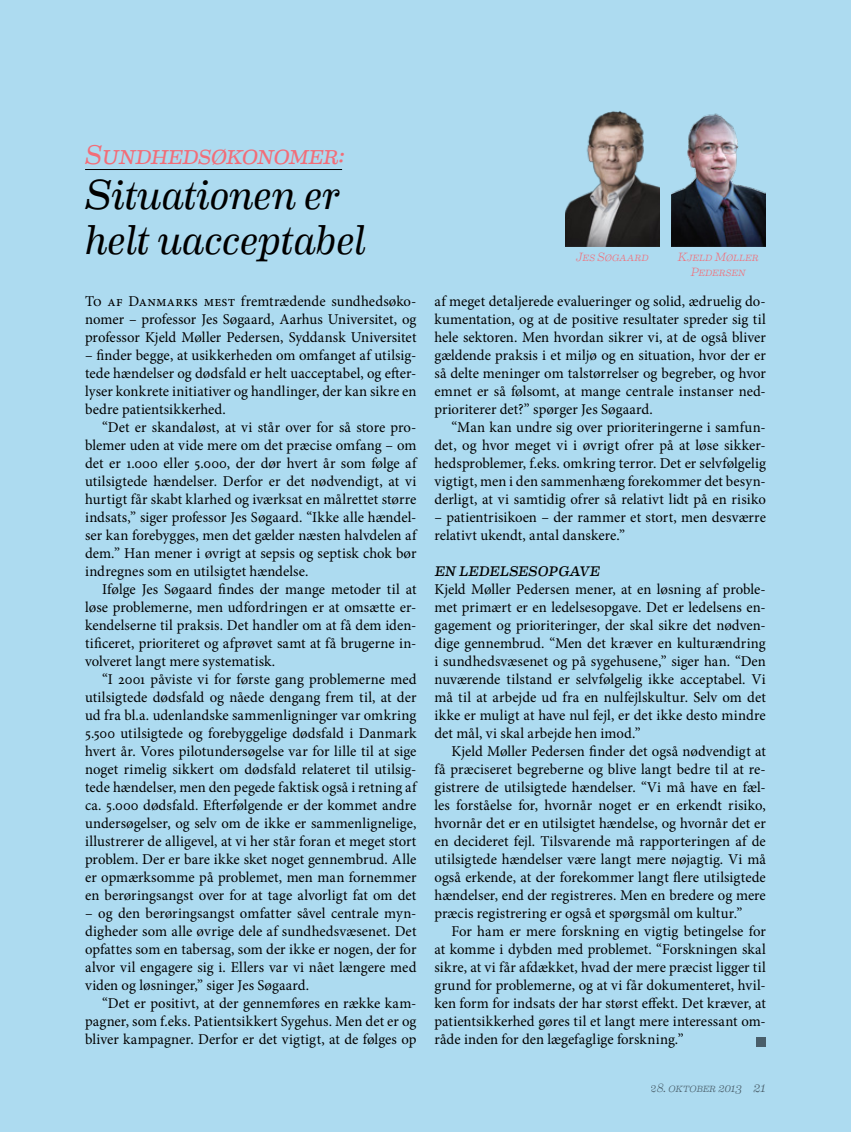
<style>
.page{position:relative;width:851px;height:1132px;background:#fff}
.page>*{position:absolute;margin:0;border:0;box-sizing:border-box;transform-origin:0 0}
.t1{font:italic 42px/45px "Eames Century Modern";letter-spacing:-.015em;color:#000}
.t2{font:italic 27px "Eames Century Modern";letter-spacing:-.035em;color:#f26d78}
.t3{font:15px/18px "Minion Pro";color:#000;text-align:justify}
.t4{font:italic 13.95px "Eames Century Modern";letter-spacing:.01em;color:#000}
.t5{font:italic 300 12px/15px "Eames Century Modern";letter-spacing:-.015em;color:#f26d78;text-align:center}
.t6{font:italic 300 12px "Eames Century Modern";letter-spacing:-.025em;color:#6d6e71}
.s1{font-size:13.5px}
</style>
<div class="page">
<div style="left:0;top:0;width:850px;height:1131px;background:#addbf0"></div>
<hr style="left:85px;top:169px;width:257px;height:1px;background:#000">
<img style="left:565px;top:111px;width:94px;height:135px">
<img style="left:671px;top:113px;width:94px;height:133px">
<div style="left:756px;top:1036px;width:9px;height:10px;background:#495e6a"></div>
<h2 class="t2" style="left:85px;top:134px;width:261px">Sundhedsøkonomer:</h2>
<h1 class="t1" style="left:85px;top:169px;width:282px">Situationen er helt uacceptabel</h1>
<p class="t3" style="left:85px;top:292px;width:333px">To af Danmarks mest fremtrædende sundhedsøko&shy;nomer – professor Jes Søgaard, Aarhus Universitet, og professor Kjeld Møller Pedersen, Syddansk Universitet</p>
<p class="t3" style="left:85px;top:346px;width:333px">– finder begge, at usikkerheden om omfanget af utilsig&shy;tede hændelser og dødsfald er helt uacceptabel, og efter&shy;lyser konkrete initiativer og handlinger, der kan sikre en bedre patientsikkerhed.</p>
<p class="t3" style="left:85px;top:418px;width:333px;text-indent:17px">“Det er skandaløst, at vi står over for så store pro&shy;blemer uden at vide mere om det præcise omfang – om det er 1.000 eller 5.000, der dør hvert år som følge af utilsigtede hændelser. Derfor er det nødvendigt, at vi hurtigt får skabt klarhed og iværksat en målrettet større indsats,” siger professor Jes Søgaard. “Ikke alle hændel&shy;ser kan forebygges, men det gælder næsten halvdelen af dem.” Han mener i øvrigt at sepsis og septisk chok bør indregnes som en utilsigtet hændelse.</p>
<p class="t3" style="left:85px;top:580px;width:333px;text-indent:17px">Ifølge Jes Søgaard findes der mange metoder til at løse problemerne, men udfordringen er at omsætte er&shy;kendelserne til praksis. Det handler om at få dem iden&shy;tificeret, prioriteret og afprøvet samt at få brugerne in&shy;volveret langt mere systematisk.</p>
<p class="t3" style="left:85px;top:670px;width:333px;text-indent:17px">“I 2001 påviste vi for første gang problemerne med utilsigtede dødsfald og nåede dengang frem til, at der ud fra bl.a. udenlandske sammenligninger var omkring 5.500 utilsigtede og forebyggelige dødsfald i Danmark hvert år. Vores pilotundersøgelse var for lille til at sige noget rimelig sikkert om dødsfald relateret til utilsig&shy;tede hændelser, men den pegede faktisk også i retning af ca. 5.000 dødsfald. Efterfølgende er der kommet andre undersøgelser, og selv om de ikke er sammenlignelige, illustrerer de alligevel, at vi her står foran et meget stort problem. Der er bare ikke sket noget gennembrud. Alle er opmærksomme på problemet, men man fornemmer en berøringsangst over for at tage alvorligt fat om det</p>
<p class="t3" style="left:85px;top:904px;width:333px">– og den berøringsangst omfatter såvel centrale myn&shy;digheder som alle øvrige dele af sundhedsvæsenet. Det opfattes som en tabersag, som der ikke er nogen, der for alvor vil engagere sig i. Ellers var vi nået længere med viden og løsninger,” siger Jes Søgaard.</p>
<p class="t3" style="left:85px;top:994px;width:333px;text-indent:17px">“Det er positivt, at der gennemføres en række kam&shy;pagner, som f.eks. Patientsikkert Sygehus. Men det er og bliver kampagner. Derfor er det vigtigt, at de følges op</p>
<p class="t5" style="left:576px;top:248px;width:74px">Jes Søgaard</p>
<p class="t5" style="left:677px;top:248px;width:82px">Kjeld Møller<br>Pedersen</p>
<p class="t3" style="left:434px;top:292px;width:333px">af meget detaljerede evalueringer og solid, ædruelig do&shy;kumentation, og at de positive resultater spreder sig til hele sektoren. Men hvordan sikrer vi, at de også bliver gældende praksis i et miljø og en situation, hvor der er så delte meninger om talstørrelser og begreber, og hvor emnet er så følsomt, at mange centrale instanser ned&shy;prioriterer det?” spørger Jes Søgaard.</p>
<p class="t3" style="left:434px;top:418px;width:333px;text-indent:17px">“Man kan undre sig over prioriteringerne i samfun&shy;det, og hvor meget vi i øvrigt ofrer på at løse sikker&shy;hedsproblemer, f.eks. omkring terror. Det er selvfølgelig vigtigt, men i den sammenhæng forekommer det besyn&shy;derligt, at vi samtidig ofrer så relativt lidt på en risiko</p>
<p class="t3" style="left:434px;top:508px;width:333px">– patientrisikoen – der rammer et stort, men desværre relativt ukendt, antal danskere.”</p>
<p class="t4" style="left:434px;top:560px;width:167px">EN LEDELSESOPGAVE</p>
<p class="t3" style="left:434px;top:580px;width:333px">Kjeld Møller Pedersen mener, at en løsning af proble&shy;met primært er en ledelsesopgave. Det er ledelsens en&shy;gagement og prioriteringer, der skal sikre det nødven&shy;dige gennembrud. “Men det kræver en kulturændring i sundhedsvæsenet og på sygehusene,” siger han. “Den nuværende tilstand er selvfølgelig ikke acceptabel. Vi må til at arbejde ud fra en nulfejlskultur. Selv om det ikke er muligt at have nul fejl, er det ikke desto mindre det mål, vi skal arbejde hen imod.”</p>
<p class="t3" style="left:434px;top:742px;width:333px;text-indent:17px">Kjeld Møller Pedersen finder det også nødvendigt at få præciseret begreberne og blive langt bedre til at re&shy;gistrere de utilsigtede hændelser. “Vi må have en fæl&shy;les forståelse for, hvornår noget er en erkendt risiko, hvornår det er en utilsigtet hændelse, og hvornår det er en decideret fejl. Tilsvarende må rapporteringen af de utilsigtede hændelser være langt mere nøjagtig. Vi må også erkende, at der forekommer langt flere utilsigtede hændelser, end der registreres. Men en bredere og mere præcis registrering er også et spørgsmål om kultur.”</p>
<p class="t3" style="left:434px;top:922px;width:333px;text-indent:17px">For ham er mere forskning en vigtig betingelse for at komme i dybden med problemet. “Forskningen skal sikre, at vi får afdækket, hvad der mere præcist ligger til grund for problemerne, og at vi får dokumenteret, hvil&shy;ken form for indsats der har størst effekt. Det kræver, at patientsikkerhed gøres til et langt mere interessant om&shy;råde inden for den lægefaglige forskning.”</p>
<p class="t6" style="left:651px;top:1078px;width:116px">28. oktober 2013 <span class="s1">21</span></p>
</div>
